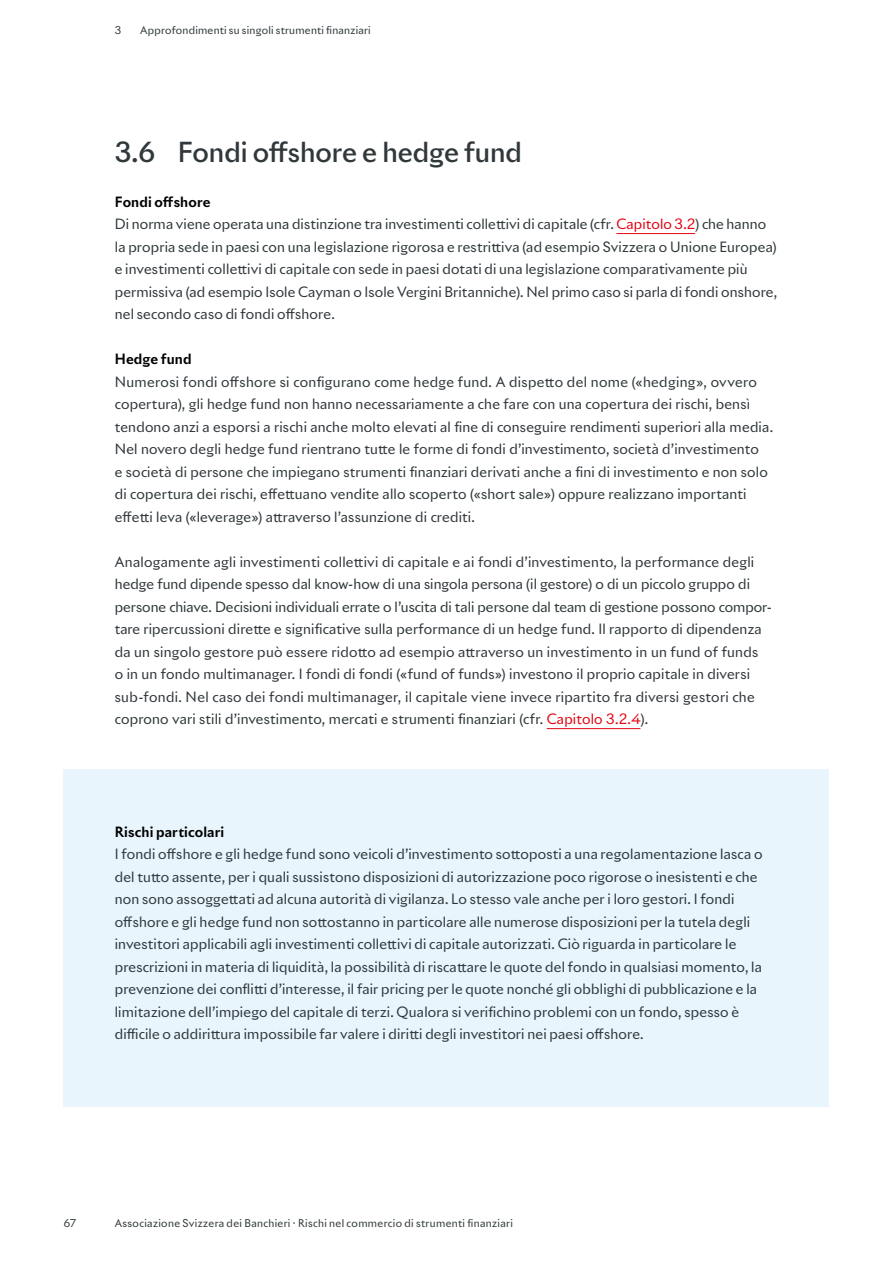
<style>
.page{position:relative;width:893px;height:1263px;background:#fff}
.page>*{position:absolute;margin:0;border:0;box-sizing:border-box;transform-origin:0 0}
.t1{font:500 27px "Riviera Nights";letter-spacing:-.005em;color:#30383b}
.t2{font:13.8px/22.5px "Riviera Nights";letter-spacing:.015em;color:#30383b}
.t3{font:700 13.8px "Riviera Nights";letter-spacing:.01em;color:#000}
.t4{font:10.5px "Riviera Nights";letter-spacing:.03em;color:#30383b}
.s1{font-weight:700;color:#000}
.s2{color:#e30613}
</style>
<div class="page">
<hr style="left:616px;top:233px;width:79px;height:1px;background:#e30613">
<hr style="left:547px;top:728px;width:93px;height:1px;background:#e30613">
<div style="left:64px;top:769px;width:765px;height:338px;background:#e8f5fc"></div>
<p class="t4" style="left:115px;top:23px;width:8px">3</p>
<p class="t4" style="left:140px;top:23px;width:232px">Approfondimenti su singoli strumenti finanziari</p>
<h1 class="t1" style="left:115px;top:134px;width:409px">3.6 Fondi offshore e hedge fund</h1>
<p class="t2" style="left:115px;top:190px;width:664px"><span class="s1">Fondi offshore<br></span>Di norma viene operata una distinzione tra investimenti collettivi di capitale (cfr. <span class="s2">Capitolo 3.2</span>) che hanno la propria sede in paesi con una legislazione rigorosa e restrittiva (ad esempio Svizzera o Unione Europea) e investimenti collettivi di capitale con sede in paesi dotati di una legislazione comparativamente più permissiva (ad esempio Isole Cayman o Isole Vergini Britanniche). Nel primo caso si parla di fondi onshore, nel secondo caso di fondi offshore.</p>
<p class="t3" style="left:115px;top:350px;width:78px">Hedge fund</p>
<p class="t2" style="left:115px;top:370px;width:660px">Numerosi fondi offshore si configurano come hedge fund. A dispetto del nome («hedging», ovvero copertura), gli hedge fund non hanno necessariamente a che fare con una copertura dei rischi, bensì tendono anzi a esporsi a rischi anche molto elevati al fine di conseguire rendimenti superiori alla media.<br>Nel novero degli hedge fund rientrano tutte le forme di fondi d’investimento, società d’investimento<br>e società di persone che impiegano strumenti finanziari derivati anche a fini di investimento e non solo di copertura dei rischi, effettuano vendite allo scoperto («short sale») oppure realizzano importanti effetti leva («leverage») attraverso l’assunzione di crediti.</p>
<p class="t2" style="left:115px;top:550px;width:658px">Analogamente agli investimenti collettivi di capitale e ai fondi d’investimento, la performance degli hedge fund dipende spesso dal know-how di una singola persona (il gestore) o di un piccolo gruppo di persone chiave. Decisioni individuali errate o l’uscita di tali persone dal team di gestione possono compor&shy;tare ripercussioni dirette e significative sulla performance di un hedge fund. Il rapporto di dipendenza da un singolo gestore può essere ridotto ad esempio attraverso un investimento in un fund of funds<br>o in un fondo multimanager. I fondi di fondi («fund of funds») investono il proprio capitale in diversi sub-fondi. Nel caso dei fondi multimanager, il capitale viene invece ripartito fra diversi gestori che coprono vari stili d’investimento, mercati e strumenti finanziari (cfr. <span class="s2">Capitolo 3.2.4</span>).</p>
<p class="t3" style="left:115px;top:823px;width:111px">Rischi particolari</p>
<p class="t2" style="left:115px;top:843px;width:649px">I fondi offshore e gli hedge fund sono veicoli d’investimento sottoposti a una regolamentazione lasca o del tutto assente, per i quali sussistono disposizioni di autorizzazione poco rigorose o inesistenti e che non sono assoggettati ad alcuna autorità di vigilanza. Lo stesso vale anche per i loro gestori. I fondi offshore e gli hedge fund non sottostanno in particolare alle numerose disposizioni per la tutela degli investitori applicabili agli investimenti collettivi di capitale autorizzati. Ciò riguarda in particolare le prescrizioni in materia di liquidità, la possibilità di riscattare le quote del fondo in qualsiasi momento, la prevenzione dei conflitti d’interesse, il fair pricing per le quote nonché gli obblighi di pubblicazione e la limitazione dell’impiego del capitale di terzi. Qualora si verifichino problemi con un fondo, spesso è difficile o addirittura impossibile far valere i diritti degli investitori nei paesi offshore.</p>
<p class="t4" style="left:64px;top:1217px;width:14px">67</p>
<p class="t4" style="left:115px;top:1217px;width:400px">Associazione Svizzera dei Banchieri · Rischi nel commercio di strumenti finanziari</p>
</div>
